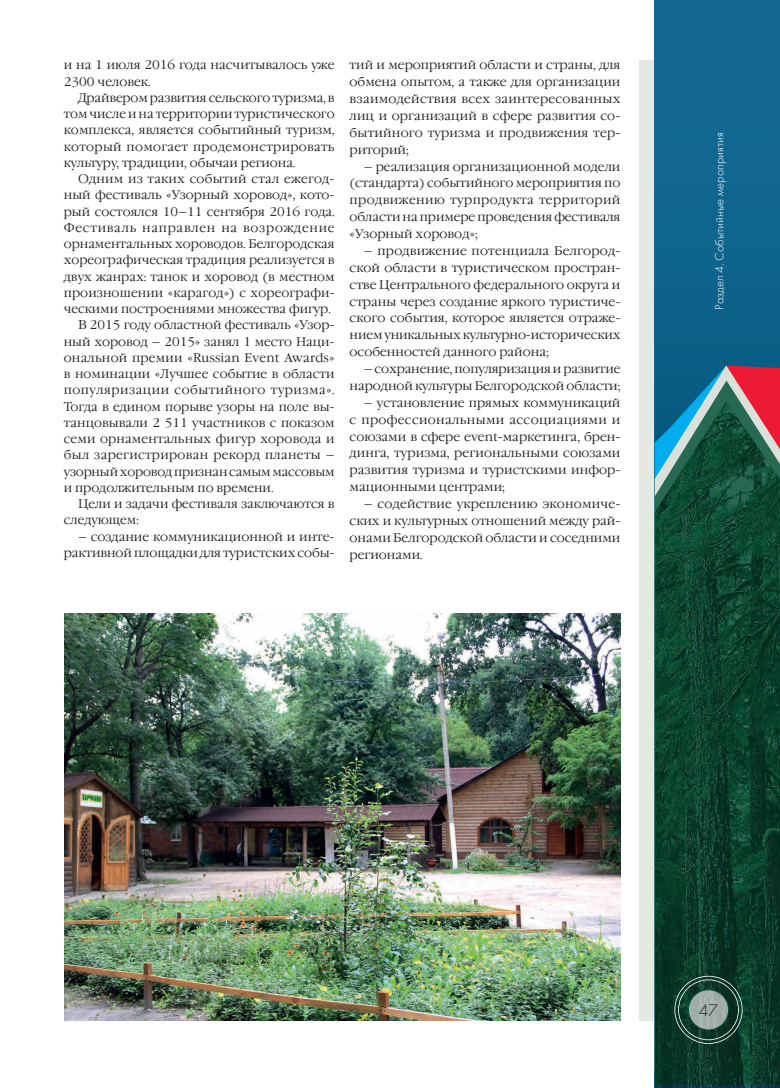
<style>
.page{position:relative;width:780px;height:1088px;background:#fff}
.page>*{position:absolute;margin:0;border:0;box-sizing:border-box;transform-origin:0 0}
.t1{font:17.5px "Futura Light C";color:#231f20}
.t2{font:300 12.5px/16.9px "Garamond C";color:#231f20;text-align:justify}
.t3{font:300 12.5px "Garamond C";letter-spacing:.02em;color:#231f20}
.t4{font:300 12.5px "Garamond C";letter-spacing:.04em;color:#231f20}
.t5{font:300 12.5px "Garamond C";letter-spacing:.025em;color:#231f20}
.t6{font:300 12.5px "Garamond C";letter-spacing:.06em;color:#231f20}
.t7{font:12.5px "Futura Light C";color:#fff}
</style>
<div class="page">
<div style="left:639px;top:60px;width:141px;height:960px;background:#e4eae2"></div>
<svg style="left:654px;top:0;width:126px;height:365px;background:#0f658e"></svg>
<svg style="left:654px;top:365px;width:126px;height:15px;background:#645170"></svg>
<svg style="left:654px;top:380px;width:126px;height:21px;background:#6e6278"></svg>
<img style="left:654px;top:401px;width:126px;height:687px">
<svg style="left:674px;top:976px;width:68px;height:68px;background:#416457"></svg>
<img style="left:64px;top:613px;width:557px;height:407px">
<p class="t2" style="left:64px;top:57px;width:272px;line-height:16.2px">и на 1 июля 2016 года насчитывалось уже<br>2300 человек.</p>
<p class="t2" style="left:64px;top:89px;width:272px;line-height:16.2px;text-indent:14px">Драйвером развития сельского туризма, в том числе и на территории туристического комплекса, является событийный туризм, который помогает продемонстрировать культуру, традиции, обычаи региона.</p>
<p class="t3" style="left:78px;top:171px;width:258px">Одним из таких событий стал ежегод-</p>
<p class="t2" style="left:64px;top:186px;width:272px">ный фестиваль «Узорный хоровод», кото-</p>
<p class="t2" style="left:64px;top:203px;width:272px">рый состоялся 10–11 сентября 2016 года.</p>
<p class="t6" style="left:64px;top:220px;width:272px">Фестиваль направлен на возрождение</p>
<p class="t2" style="left:64px;top:235px;width:272px">орнаментальных хороводов. Белгородская</p>
<p class="t2" style="left:64px;top:251px;width:272px">хореографическая традиция реализуется в</p>
<p class="t2" style="left:64px;top:268px;width:272px">двух жанрах: танок и хоровод (в местном</p>
<p class="t2" style="left:64px;top:284px;width:272px">произношении «карагод») с хореографи-</p>
<p class="t2" style="left:64px;top:300px;width:268px">ческими построениями множества фигур.</p>
<p class="t2" style="left:78px;top:316px;width:258px">В 2015 году областной фестиваль «Узор-</p>
<p class="t2" style="left:64px;top:333px;width:272px">ный хоровод – 2015» занял 1 место Наци-</p>
<p class="t3" style="left:64px;top:350px;width:272px">ональной премии «Russian Event Awards»</p>
<p class="t2" style="left:64px;top:365px;width:272px">в номинации «Лучшее событие в области</p>
<p class="t4" style="left:64px;top:383px;width:272px">популяризации событийного туризма».</p>
<p class="t2" style="left:64px;top:398px;width:272px">Тогда в едином порыве узоры на поле вы-</p>
<p class="t2" style="left:64px;top:414px;width:272px">танцовывали 2 511 участников с показом</p>
<p class="t2" style="left:64px;top:430px;width:272px">семи орнаментальных фигур хоровода и</p>
<p class="t5" style="left:64px;top:448px;width:272px">был зарегистрирован рекорд планеты –</p>
<p class="t2" style="left:64px;top:463px;width:272px">узорный хоровод признан самым массовым</p>
<p class="t2" style="left:64px;top:479px;width:211px">и продолжительным по времени.</p>
<p class="t2" style="left:78px;top:495px;width:258px">Цели и задачи фестиваля заключаются в</p>
<p class="t2" style="left:64px;top:511px;width:76px">следующем:</p>
<p class="t2" style="left:64px;top:528px;width:272px;line-height:16.2px;text-align:right">– создание коммуникационной и инте&shy;рактивной площадки для туристских собы-</p>
<p class="t2" style="left:349px;top:56px;width:272px">тий и мероприятий области и страны, для обмена опытом, а также для организации взаимодействия всех заинтересованных лиц и организаций в сфере развития со&shy;бытийного туризма и продвижения тер&shy;риторий;</p>
<p class="t2" style="left:349px;top:158px;width:272px;text-indent:14px">– реализация организационной модели (стандарта) событийного мероприятия по продвижению турпродукта территорий области на примере проведения фестиваля «Узорный хоровод»;</p>
<p class="t2" style="left:349px;top:242px;width:272px;text-indent:14px">– продвижение потенциала Белгород&shy;ской области в туристическом простран&shy;стве Центрального федерального округа и страны через создание яркого туристиче&shy;ского события, которое является отраже&shy;нием уникальных культурно-исторических особенностей данного района;</p>
<p class="t2" style="left:349px;top:360px;width:272px;text-align:right">– сохранение, популяризация и развитие народной культуры Белгородской области;</p>
<p class="t2" style="left:349px;top:394px;width:272px;text-indent:14px">– установление прямых коммуникаций с профессиональными ассоциациями и союзами в сфере event-маркетинга, брен&shy;динга, туризма, региональными союзами развития туризма и туристскими инфор&shy;мационными центрами;</p>
<p class="t2" style="left:349px;top:495px;width:272px;text-indent:14px">– содействие укреплению экономиче&shy;ских и культурных отношений между рай&shy;онами Белгородской области и соседними регионами.</p>
<p class="t7" style="left:712px;top:310px;width:179px;rotate:-90deg">Раздел 4. Событийные мероприятия</p>
<h1 class="t1" style="left:699px;top:1001px;width:21px">47</h1>
</div>
